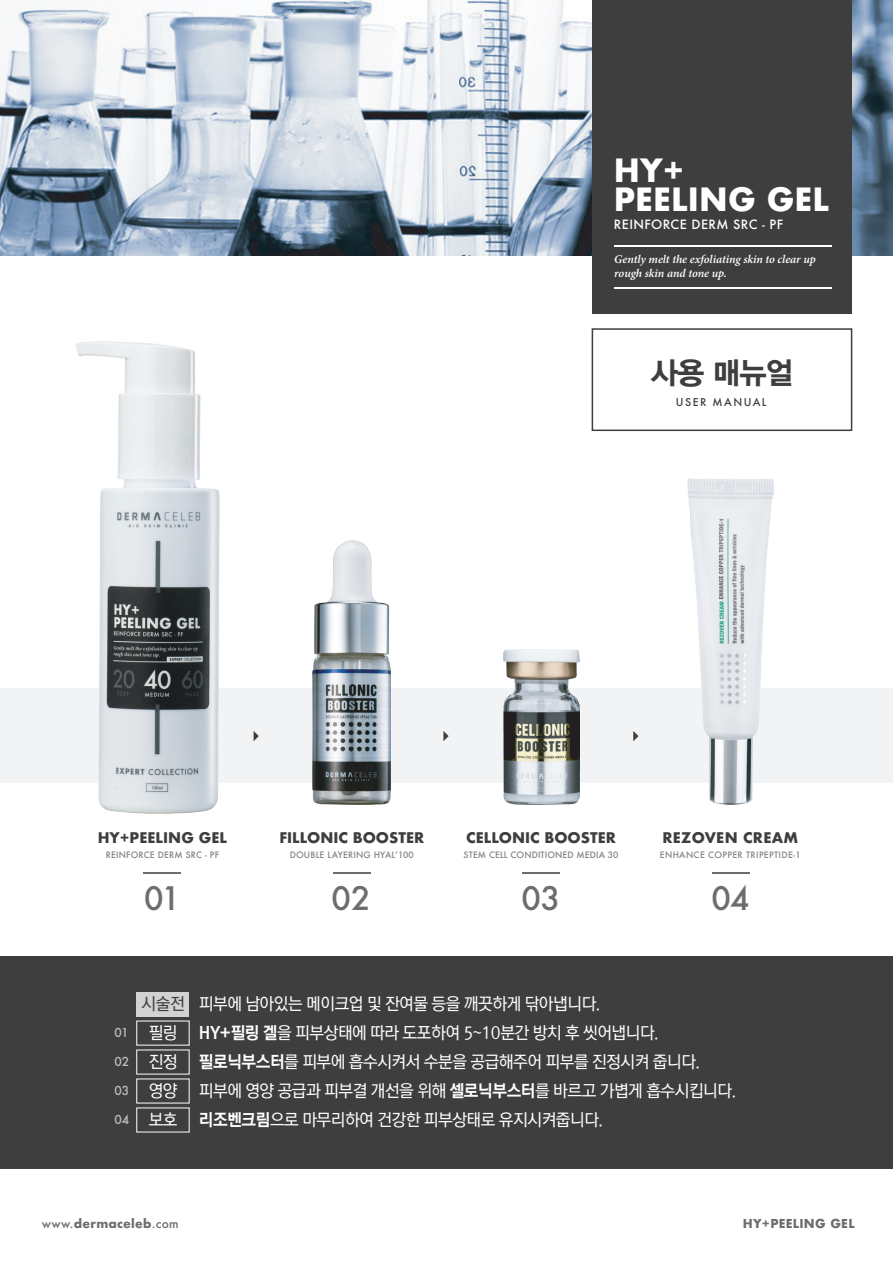
<style>
.page{position:relative;width:893px;height:1263px;background:#fff}
.page>*{position:absolute;margin:0;border:0;box-sizing:border-box;transform-origin:0 0}
.t1{font:500 31.5px "Futura";letter-spacing:-.01em;color:#6c6d70}
.t2{font:700 31.2px/28.8px "Futura";color:#fff}
.t3{font:30.6px "YDIYGO350";color:#3e3e3f}
.t4{font:16.8px/29px "Rix M Go M";letter-spacing:-.03em;color:#fff}
.t5{font:16.8px "Rix M Go M";color:#3e3e3f}
.t6{font:700 14.25px "Futura";color:#3e3e3f}
.t7{font:700 14.25px "Futura";letter-spacing:.02em;color:#3e3e3f}
.t8{font:500 12.45px "Futura";letter-spacing:.03em;color:#fff}
.t9{font:700 12px "Futura";letter-spacing:.02em;color:#6c6d70}
.t10{font:500 12px "Futura";letter-spacing:-.01em;color:#bcbdc0}
.t11{font:italic 600 11.85px/13.2px "Minion Pro";letter-spacing:-.01em;color:#fff}
.t12{font:500 10.5px "Futura";letter-spacing:.14em;color:#3e3e3f}
.t13{font:500 8.55px "Futura";letter-spacing:.02em;color:#808285}
.t14{font:500 8.55px "Futura";letter-spacing:.04em;color:#808285}
.s1{font-family:"Rix M Go EB"}
.s2{font-weight:500}
</style>
<div class="page">
<div style="left:0;top:956px;width:893px;height:213px;background:#3e3e3f"></div>
<div style="left:592px;top:328px;width:260px;height:103px;border:2px solid #3e3e3f"></div>
<img style="left:0;top:0;width:893px;height:255px">
<div style="left:592px;top:0;width:260px;height:313px;background:#3e3e3f"></div>
<hr style="left:614px;top:245px;width:217px;height:2px;background:#fff">
<hr style="left:614px;top:287px;width:217px;height:2px;background:#fff">
<div style="left:137px;top:992px;width:52px;height:24px;background:#d1d2d4"></div>
<div style="left:0;top:688px;width:893px;height:95px;background:#f2f3f4"></div>
<img style="left:687px;top:479px;width:87px;height:326px">
<img style="left:503px;top:649px;width:76px;height:156px">
<img style="left:313px;top:541px;width:78px;height:264px">
<hr style="left:144px;top:873px;width:37px;height:1px;background:#6c6d70">
<hr style="left:333px;top:873px;width:38px;height:1px;background:#6c6d70">
<hr style="left:522px;top:873px;width:38px;height:1px;background:#6c6d70">
<hr style="left:712px;top:873px;width:37px;height:1px;background:#6c6d70">
<svg style="left:254px;top:731px;width:5px;height:10px"></svg>
<svg style="left:443px;top:731px;width:6px;height:10px"></svg>
<svg style="left:633px;top:731px;width:5px;height:10px"></svg>
<img style="left:75px;top:341px;width:145px;height:472px">
<h2 class="t2" style="left:614px;top:156px;width:217px">HY+<br>PEELING GEL</h2>
<p class="t8" style="left:614px;top:215px;width:171px">REINFORCE DERM SRC - PF</p>
<p class="t11" style="left:614px;top:253px;width:203px">Gently melt the exfoliating skin to clear up rough skin and tone up.</p>
<h3 class="t3" style="left:651px;top:357px;width:144px">사용 매뉴얼</h3>
<p class="t12" style="left:676px;top:395px;width:92px">USER MANUAL</p>
<p class="t6" style="left:98px;top:827px;width:131px">HY+PEELING GEL</p>
<p class="t13" style="left:106px;top:849px;width:115px">REINFORCE DERM SRC - PF</p>
<h1 class="t1" style="left:144px;top:877px;width:38px">01</h1>
<h1 class="t1" style="left:332px;top:877px;width:40px">02</h1>
<h1 class="t1" style="left:521px;top:877px;width:40px">03</h1>
<h1 class="t1" style="left:711px;top:877px;width:40px">04</h1>
<p class="t6" style="left:279px;top:827px;width:146px">FILLONIC BOOSTER</p>
<p class="t13" style="left:290px;top:849px;width:126px">DOUBLE LAYERING HYALʼ100</p>
<p class="t6" style="left:466px;top:827px;width:151px">CELLONIC BOOSTER</p>
<p class="t13" style="left:464px;top:849px;width:156px">STEM CELL CONDITIONED MEDIA 30</p>
<p class="t7" style="left:662px;top:827px;width:137px">REZOVEN CREAM</p>
<p class="t14" style="left:660px;top:849px;width:142px">ENHANCE COPPER TRIPEPTIDE-1</p>
<p class="t10" style="left:115px;top:1024px;width:15px">01</p>
<p class="t10" style="left:115px;top:1053px;width:16px">02</p>
<p class="t10" style="left:115px;top:1082px;width:16px">03</p>
<p class="t10" style="left:115px;top:1111px;width:16px">04</p>
<p class="t5" style="left:142px;top:995px;width:45px">시술전</p>
<p class="t4" style="left:149px;top:1019px;width:30px;text-align:justify">필링 진정 영양 보호</p>
<p class="t4" style="left:199px;top:990px;width:539px">피부에 남아있는 메이크업 및 잔여물 등을 깨끗하게 닦아냅니다.<br><span class="s1">HY+필링 겔</span>을 피부상태에 따라 도포하여 5~10분간 방치 후 씻어냅니다. <span class="s1">필로닉부스터</span>를 피부에 흡수시켜서 수분을 공급해주어 피부를 진정시켜 줍니다. 피부에 영양 공급과 피부결 개선을 위해 <span class="s1">셀로닉부스터</span>를 바르고 가볍게 흡수시킵니다. <span class="s1">리조벤크림</span>으로 마무리하여 건강한 피부상태로 유지시켜줍니다.</p>
<p class="t9" style="left:42px;top:1215px;width:138px"><span class="s2">www.</span>dermaceleb<span class="s2">.com</span></p>
<p class="t9" style="left:743px;top:1215px;width:113px">HY+PEELING GEL</p>
</div>
